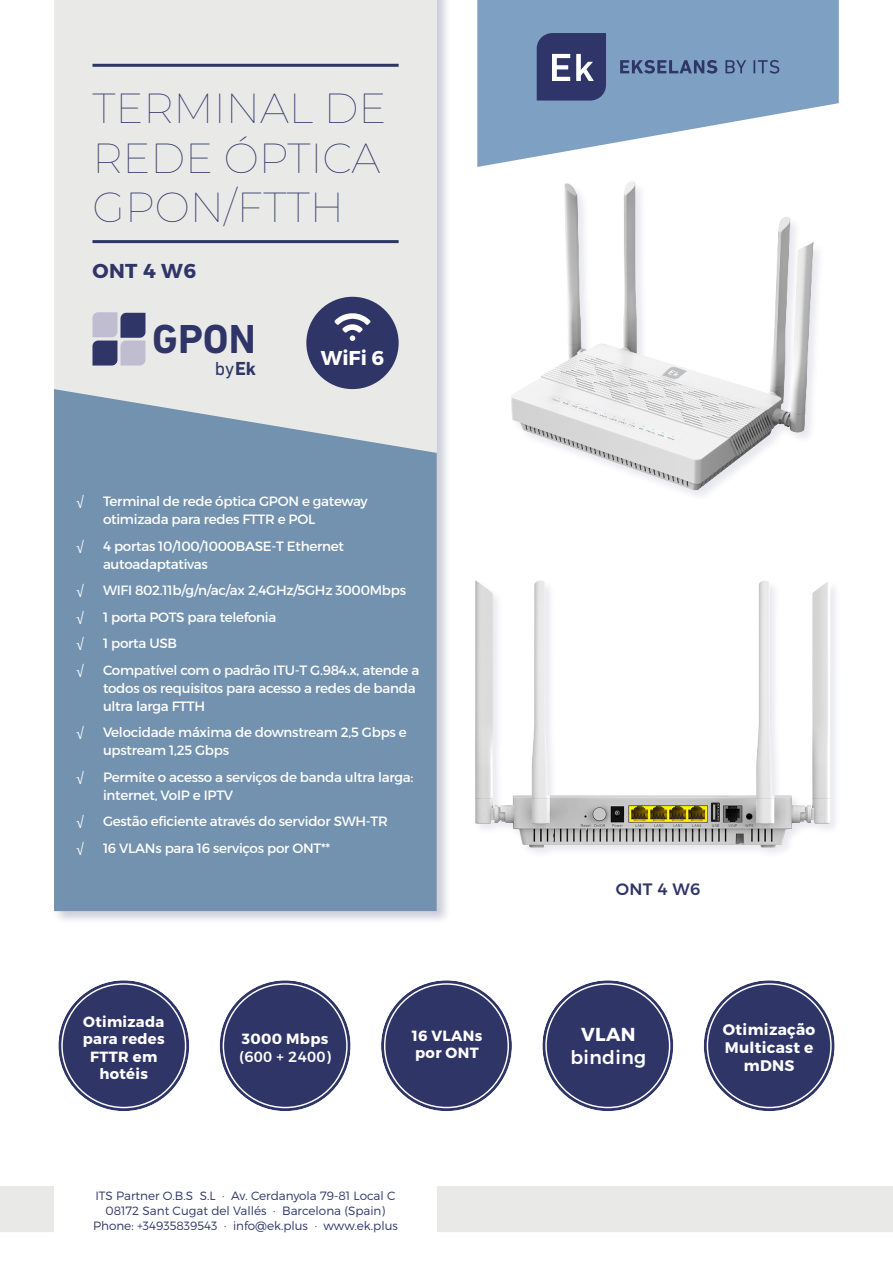
<style>
.page{position:relative;width:893px;height:1263px;background:#fff}
.page>*{position:absolute;margin:0;border:0;box-sizing:border-box;transform-origin:0 0}
.t1{font:100 42px/49.5px "Montserrat";color:#303568}
.t2{font:700 41.25px "DIN Next LT Pro";color:#303568}
.t3{font:700 20.1px "Montserrat";color:#303568}
.t4{font:700 19.95px "Montserrat";color:#fff}
.t5{font:19.2px "DIN Next LT Pro";color:#303568}
.t6{font:500 18.75px "Montserrat";letter-spacing:.02em;color:#fff}
.t7{font:700 18.75px "Montserrat";color:#fff}
.t8{font:500 16.5px "Montserrat";color:#303568}
.t9{font:700 15.3px/18.5px "Montserrat";letter-spacing:.02em;color:#fff;text-align:center}
.t10{font:700 14.7px/17.4px "Montserrat";letter-spacing:.02em;color:#fff}
.t11{font:500 14.7px "Montserrat";letter-spacing:.02em;color:#fff}
.t12{font:13.5px/18px "Montserrat";letter-spacing:-.02em;color:#fff}
.t13{font:13.5px "Helvetica Neue LT Std";color:#fff}
.t14{font:300 12px/15px "Montserrat";color:#2d3568;text-align:center}
.s1{font-weight:700}
</style>
<div class="page">
<div style="left:52px;top:0;width:399px;height:925px;background:#303568;opacity:.25"></div>
<div style="left:54px;top:0;width:383px;height:389px;background:#e9e9e7"></div>
<div style="left:0;top:1186px;width:54px;height:46px;background:#e9e9e7"></div>
<div style="left:437px;top:1186px;width:456px;height:46px;background:#e9e9e7"></div>
<div style="left:54px;top:389px;width:383px;height:522px;background:#7392af"></div>
<hr style="left:92px;top:64px;width:307px;height:3px;background:#2d3568">
<hr style="left:92px;top:240px;width:307px;height:3px;background:#2d3568">
<svg style="left:477px;top:0;width:362px;height:167px;fill:#7ea0c2"></svg>
<svg style="left:537px;top:33px;width:69px;height:68px;background:#484e7c"></svg>
<svg style="left:620px;top:60px;width:97px;height:14px"></svg>
<svg style="left:725px;top:60px;width:21px;height:13px"></svg>
<svg style="left:753px;top:60px;width:26px;height:14px"></svg>
<svg style="left:92px;top:312px;width:53px;height:53px;background:#8889a7"></svg>
<img style="left:511px;top:181px;width:308px;height:315px">
<img style="left:475px;top:580px;width:360px;height:273px">
<div style="left:306px;top:297px;width:93px;height:92px;background:#303568;border-radius:50%"></div>
<svg style="left:334px;top:313px;width:37px;height:28px"></svg>
<div style="left:542px;top:980px;width:131px;height:131px;background:#303568;border-radius:50%"></div>
<div style="left:538px;top:976px;width:140px;height:139px;border:4px solid #fff;border-radius:50%"></div>
<div style="left:381px;top:980px;width:131px;height:131px;background:#303568;border-radius:50%"></div>
<div style="left:377px;top:976px;width:139px;height:139px;border:4px solid #fff;border-radius:50%"></div>
<div style="left:704px;top:980px;width:131px;height:131px;background:#303568;border-radius:50%"></div>
<div style="left:699px;top:976px;width:140px;height:139px;border:4px solid #fff;border-radius:50%"></div>
<div style="left:220px;top:980px;width:131px;height:131px;background:#303568;border-radius:50%"></div>
<div style="left:215px;top:976px;width:140px;height:139px;border:4px solid #fff;border-radius:50%"></div>
<div style="left:58px;top:980px;width:131px;height:131px;background:#303568;border-radius:50%"></div>
<div style="left:54px;top:976px;width:140px;height:139px;border:4px solid #fff;border-radius:50%"></div>
<h1 class="t1" style="left:92px;top:82px;width:296px">TERMINAL DE<br>REDE ÓPTICA<br>GPON/FTTH</h1>
<h3 class="t3" style="left:92px;top:259px;width:105px">ONT 4 W6</h3>
<h2 class="t2" style="left:152px;top:315px;width:105px">GPON</h2>
<h3 class="t5" style="left:215px;top:357px;width:43px">by<span class="s1">Ek</span></h3>
<h3 class="t4" style="left:321px;top:346px;width:65px">WiFi 6</h3>
<p class="t13" style="left:76px;top:493px;width:9px">√</p>
<p class="t12" style="left:103px;top:492px;width:266px">Terminal de rede óptica GPON e gateway otimizada para redes FTTR e POL</p>
<p class="t13" style="left:76px;top:538px;width:9px">√</p>
<p class="t12" style="left:103px;top:537px;width:243px">4 portas 10/100/1000BASE-T Ethernet autoadaptativas</p>
<p class="t13" style="left:76px;top:582px;width:9px">√</p>
<p class="t12" style="left:103px;top:581px;width:305px">WIFI 802.11b/g/n/ac/ax 2,4GHz/5GHz 3000Mbps</p>
<p class="t13" style="left:76px;top:609px;width:9px">√</p>
<p class="t12" style="left:103px;top:608px;width:175px">1 porta POTS para telefonia</p>
<p class="t13" style="left:76px;top:635px;width:9px">√</p>
<p class="t12" style="left:103px;top:634px;width:76px">1 porta USB</p>
<p class="t13" style="left:76px;top:662px;width:9px">√</p>
<p class="t12" style="left:103px;top:661px;width:318px">Compatível com o padrão ITU-T G.984.x, atende a todos os requisitos para acesso a redes de banda ultra larga FTTH</p>
<p class="t13" style="left:76px;top:724px;width:9px">√</p>
<p class="t12" style="left:103px;top:723px;width:305px">Velocidade máxima de downstream 2,5 Gbps e upstream 1,25 Gbps</p>
<p class="t13" style="left:76px;top:769px;width:9px">√</p>
<p class="t12" style="left:103px;top:768px;width:312px">Permite o acesso a serviços de banda ultra larga: internet, VoIP e IPTV</p>
<p class="t13" style="left:76px;top:813px;width:9px">√</p>
<p class="t12" style="left:103px;top:812px;width:286px">Gestão eficiente através do servidor SWH-TR</p>
<p class="t13" style="left:76px;top:840px;width:9px">√</p>
<p class="t12" style="left:103px;top:839px;width:229px">16 VLANs para 16 serviços por ONT**</p>
<p class="t8" style="left:616px;top:878px;width:86px">ONT 4 W6</p>
<p class="t10" style="left:83px;top:1013px;width:83px;text-align:center">Otimizada para redes<br>FTTR em hotéis</p>
<p class="t10" style="left:242px;top:1030px;width:88px">3000 Mbps</p>
<p class="t11" style="left:239px;top:1047px;width:93px">(600 + 2400)</p>
<p class="t10" style="left:412px;top:1027px;width:72px">16 VLANs por ONT</p>
<p class="t9" style="left:723px;top:1020px;width:94px">Otimização<br>Multicast e mDNS</p>
<h3 class="t7" style="left:581px;top:1023px;width:56px">VLAN</h3>
<h3 class="t6" style="left:570px;top:1045px;width:77px">binding</h3>
<p class="t14" style="left:93px;top:1188px;width:306px">ITS Partner O.B.S S.L · Av. Cerdanyola 79-81 Local C<br>08172 Sant Cugat del Vallés · Barcelona (Spain)<br>Phone: +34935839543 · info@ek.plus · www.ek.plus</p>
</div>
